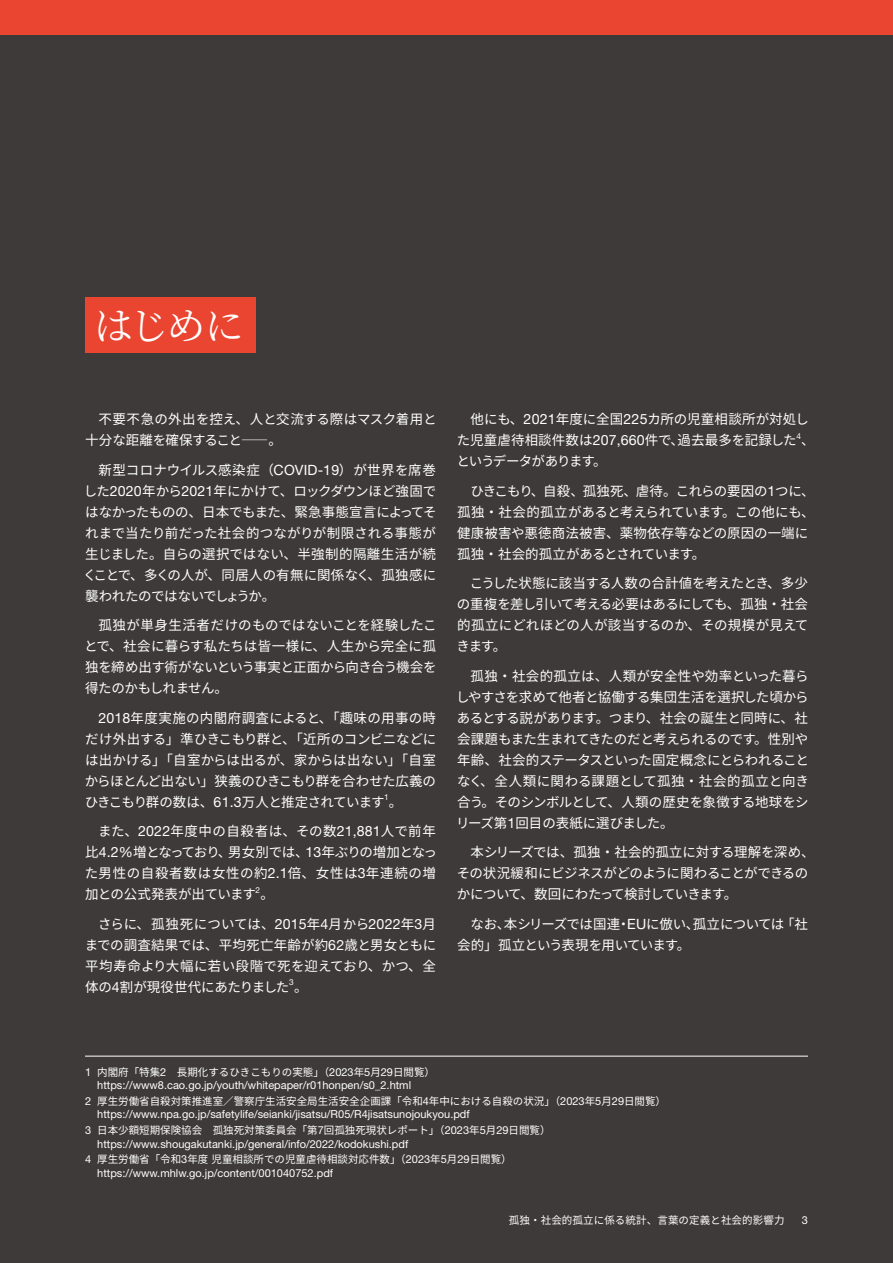
<style>
.page{position:relative;width:893px;height:1263px;background:#3e3a39}
.page>*{position:absolute;margin:0;border:0;box-sizing:border-box;transform-origin:0 0}
.t1{font:39px "Noto Serif CJ Kjp";color:#fff}
.t2{font:13.5px/21px "Noto Sans CJ Kjp";letter-spacing:-.01em;color:#fff;text-align:justify}
.t3{font:13.5px/21px "Noto Sans CJ Kjp";letter-spacing:-.03em;color:#fff}
.t4{font:13.5px/21px "Noto Sans CJ Kjp";letter-spacing:.01em;color:#fff}
.t5{font:13.5px/21px "Noto Sans CJ Kjp";letter-spacing:-.04em;color:#fff}
.t6{font:13.5px/29.5px "Noto Sans CJ Kjp";letter-spacing:-.06em;color:#fff}
.t7{font:10.95px "Helvetica Neue LT Std";color:#fff}
.t8{font:10.5px "Noto Sans CJ Kjp";color:#fff}
.t9{font:8.25px "Helvetica Neue LT Std";color:#fff}
.s1{font-family:"Helvetica Neue LT Std";font-size:14.1px}
.s2{font-family:"Helvetica Neue LT Std";font-size:10.95px}
</style>
<div class="page">
<div style="left:0;top:0;width:893px;height:34px;background:#e94530"></div>
<hr style="left:85px;top:1056px;width:723px;height:1px;background:#fff">
<div style="left:85px;top:298px;width:170px;height:55px;background:#e94530"></div>
<h1 class="t1" style="left:94px;top:304px;width:151px">はじめに</h1>
<p class="t2" style="left:85px;top:409px;width:353px;text-indent:14px">不要不急の外出を控え、人と交流する際はマスク着用と十分な距離を確保すること⸺。</p>
<p class="t2" style="left:83px;top:460px;width:355px;text-indent:15px">新型コロナウイルス感染症（<span class="s1">COVID-19</span>）が世界を席巻した<span class="s1">2020</span>年から<span class="s1">2021</span>年にかけて、ロックダウンほど強固ではなかったものの、日本でもまた、緊急事態宣言によってそれまで当たり前だった社会的つながりが制限される事態が生じました。自らの選択ではない、半強制的隔離生活が続くことで、多くの人が、同居人の有無に関係なく、孤独感に襲われたのではないでしょうか。</p>
<p class="t2" style="left:85px;top:615px;width:354px;text-indent:14px">孤独が単身生活者だけのものではないことを経験したことで、社会に暮らす私たちは皆一様に、人生から完全に孤独を締め出す術がないという事実と正面から向き合う機会を得たのかもしれません。</p>
<p class="t2" style="left:85px;top:708px;width:353px;text-indent:14px"><span class="s1">2018</span>年度実施の内閣府調査によると、「趣味の用事の時だけ外出する」準ひきこもり群と、「近所のコンビニなどには出かける」「自室からは出るが、家からは出ない」「自室からほとんど出ない」狭義のひきこもり群を合わせた広義のひきこもり群の数は、<span class="s1">61.3</span>万人と推定されています。</p>
<p class="t9" style="left:384px;top:792px;width:6px">1</p>
<p class="t2" style="left:85px;top:821px;width:354px;text-indent:13px">また、<span class="s1">2022</span>年度中の自殺者は、その数<span class="s1">21,881</span>人で前年比<span class="s1">4.2%</span>増となっており、男女別では、<span class="s1">13</span>年ぶりの増加となった男性の自殺者数は女性の約<span class="s1">2.1</span>倍、女性は<span class="s1">3</span>年連続の増加との公式発表が出ています。</p>
<p class="t9" style="left:256px;top:885px;width:6px">2</p>
<p class="t2" style="left:85px;top:914px;width:353px;text-indent:13px">さらに、孤独死については、<span class="s1">2015</span>年<span class="s1">4</span>月から<span class="s1">2022</span>年<span class="s1">3</span>月までの調査結果では、平均死亡年齢が約<span class="s1">62</span>歳と男女ともに平均寿命より大幅に若い段階で死を迎えており、かつ、全体の<span class="s1">4</span>割が現役世代にあたりました。</p>
<p class="t9" style="left:289px;top:977px;width:6px">3</p>
<p class="t4" style="left:457px;top:409px;width:359px;text-indent:14px">他にも、<span class="s1">2021</span>年度に全国<span class="s1">225</span>カ所の児童相談所が対処した児童虐待相談件数は<span class="s1">207,660</span>件で、過去最多を記録した、</p>
<p class="t9" style="left:796px;top:431px;width:6px">4</p>
<p class="t6" style="left:470px;top:447px;width:346px;text-indent:-14px">というデータがあります。<br>ひきこもり、自殺、孤独死、虐待。これらの要因の<span class="s1">1</span>つに、</p>
<p class="t2" style="left:457px;top:502px;width:359px;text-align:left">孤独・社会的孤立があると考えられています。この他にも、健康被害や悪徳商法被害、薬物依存等などの原因の一端に孤独・社会的孤立があるとされています。</p>
<p class="t2" style="left:456px;top:573px;width:353px;text-indent:13px">こうした状態に該当する人数の合計値を考えたとき、多少の重複を差し引いて考える必要はあるにしても、孤独・社会的孤立にどれほどの人が該当するのか、その規模が見えてきます。</p>
<p class="t2" style="left:456px;top:666px;width:355px;text-indent:15px">孤独・社会的孤立は、人類が安全性や効率といった暮らしやすさを求めて他者と協働する集団生活を選択した頃からあるとする説があります。つまり、社会の誕生と同時に、社会課題もまた生まれてきたのだと考えられるのです。性別や年齢、社会的ステータスといった固定概念にとらわれることなく、全人類に関わる課題として孤独・社会的孤立と向き合う。そのシンボルとして、人類の歴史を象徴する地球をシリーズ第<span class="s1">1</span>回目の表紙に選びました。</p>
<p class="t3" style="left:457px;top:842px;width:359px;text-indent:14px">本シリーズでは、孤独・社会的孤立に対する理解を深め、その状況緩和にビジネスがどのように関わることができるのかについて、数回にわたって検討していきます。</p>
<p class="t5" style="left:457px;top:914px;width:352px;text-indent:14px">なお、本シリーズでは国連・<span class="s1">EU</span>に倣い、孤立については「社会的」孤立という表現を用いています。</p>
<p class="t8" style="left:85px;top:1066px;width:352px"><span class="s2">1</span> 内閣府「特集<span class="s2">2</span>　長期化するひきこもりの実態」（<span class="s2">2023</span>年<span class="s2">5</span>月<span class="s2">29</span>日閲覧）</p>
<p class="t7" style="left:97px;top:1078px;width:315px">https://www8.cao.go.jp/youth/whitepaper/r01honpen/s0_2.html</p>
<p class="t8" style="left:85px;top:1095px;width:583px"><span class="s2">2</span> 厚生労働省自殺対策推進室／警察庁生活安全局生活安全企画課「令和<span class="s2">4</span>年中における自殺の状況」（<span class="s2">2023</span>年<span class="s2">5</span>月<span class="s2">29</span>日閲覧）</p>
<p class="t7" style="left:97px;top:1108px;width:374px">https://www.npa.go.jp/safetylife/seianki/jisatsu/R05/R4jisatsunojoukyou.pdf</p>
<p class="t8" style="left:85px;top:1124px;width:467px"><span class="s2">3</span> 日本少額短期保険協会　孤独死対策委員会「第<span class="s2">7</span>回孤独死現状レポート」（<span class="s2">2023</span>年<span class="s2">5</span>月<span class="s2">29</span>日閲覧）</p>
<p class="t7" style="left:97px;top:1137px;width:312px">https://www.shougakutanki.jp/general/info/2022/kodokushi.pdf</p>
<p class="t8" style="left:85px;top:1153px;width:428px"><span class="s2">4</span> 厚生労働省「令和<span class="s2">3</span>年度児童相談所での児童虐待相談対応件数」（<span class="s2">2023</span>年<span class="s2">5</span>月<span class="s2">29</span>日閲覧）</p>
<p class="t7" style="left:97px;top:1166px;width:237px">https://www.mhlw.go.jp/content/001040752.pdf</p>
<p class="t8" style="left:509px;top:1215px;width:277px">孤独・社会的孤立に係る統計、言葉の定義と社会的影響力</p>
<p class="t7" style="left:802px;top:1214px;width:8px">3</p>
</div>
